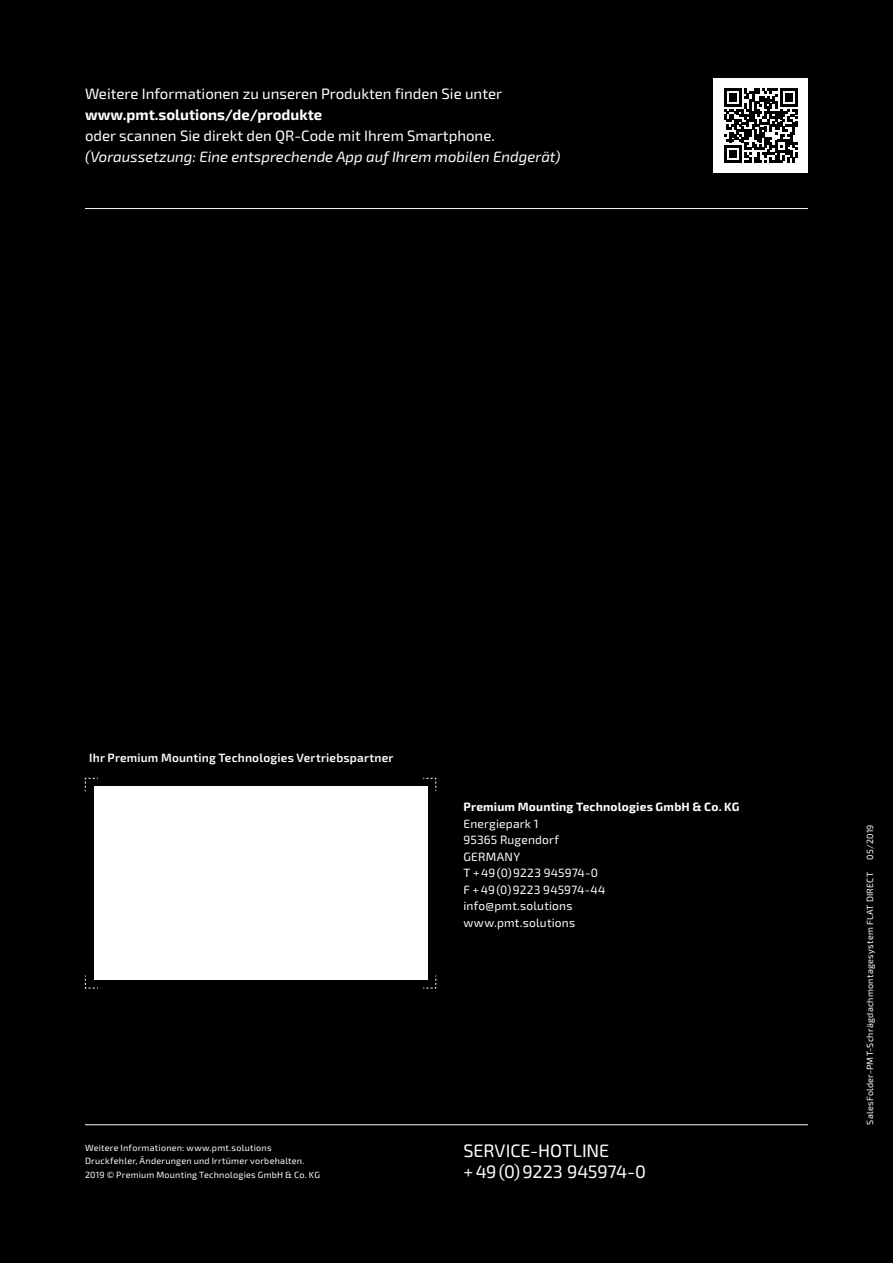
<style>
.page{position:relative;width:893px;height:1263px;background:#000}
.page>*{position:absolute;margin:0;border:0;box-sizing:border-box;transform-origin:0 0}
.t1{font:18px "Exo 2";letter-spacing:-.005em;color:#fff}
.t2{font:15px "Exo 2";color:#fff}
.t3{font:italic 15px "Exo 2";color:#fff}
.t4{font:700 15px "Exo 2";color:#fff}
.t5{font:12px/16.5px "Exo 2";letter-spacing:.015em;color:#fff}
.t6{font:600 12px "Exo 2";letter-spacing:.015em;color:#fff}
.t7{font:700 12px "Exo 2";letter-spacing:.015em;color:#fff}
.t8{font:9px/13.5px "Exo 2";letter-spacing:.025em;color:#fff}
</style>
<div class="page">
<svg style="left:85px;top:778px;width:14px;height:13px"></svg>
<svg style="left:85px;top:975px;width:13px;height:14px"></svg>
<svg style="left:423px;top:975px;width:13px;height:14px"></svg>
<svg style="left:423px;top:778px;width:13px;height:13px"></svg>
<hr style="left:85px;top:1124px;width:723px;height:1px;background:#fff">
<div style="left:94px;top:787px;width:333px;height:193px;background:#fff"></div>
<hr style="left:85px;top:208px;width:723px;height:1px;background:#fff">
<div style="left:713px;top:78px;width:95px;height:95px;background:#fff"></div>
<svg style="left:724px;top:89px;width:74px;height:74px"></svg>
<h2 class="t2" style="left:85px;top:85px;width:419px">Weitere Informationen zu unseren Produkten finden Sie unter</h2>
<h2 class="t4" style="left:85px;top:106px;width:239px">www.pmt.solutions/de/produkte</h2>
<h2 class="t2" style="left:85px;top:127px;width:411px">oder scannen Sie direkt den QR-Code mit Ihrem Smartphone.</h2>
<h2 class="t3" style="left:85px;top:148px;width:477px">(Voraussetzung: Eine entsprechende App auf Ihrem mobilen Endgerät)</h2>
<h3 class="t6" style="left:89px;top:750px;width:306px">Ihr Premium Mounting Technologies Vertriebspartner</h3>
<h3 class="t7" style="left:463px;top:800px;width:277px">Premium Mounting Technologies GmbH &amp; Co. KG</h3>
<h3 class="t5" style="left:463px;top:815px;width:144px">Energiepark 1<br>95365 Rugendorf<br>GERMANY<br>T +49(0)9223 945974-0<br>F +49(0)9223 945974-44 info@pmt.solutions www.pmt.solutions</h3>
<p class="t8" style="left:85px;top:1141px;width:236px">Weitere Informationen: www.pmt.solutions<br>Druckfehler, Änderungen und Irrtümer vorbehalten.<br>2019 © Premium Mounting Technologies GmbH &amp; Co. KG</p>
<h1 class="t1" style="left:463px;top:1140px;width:147px">SERVICE-HOTLINE</h1>
<h1 class="t1" style="left:463px;top:1161px;width:184px">+49(0)9223 945974-0</h1>
<p class="t8" style="left:864px;top:860px;width:37px;rotate:-90deg">05/2019</p>
<p class="t8" style="left:864px;top:1124px;width:254px;rotate:-90deg">SalesFolder-PMT-Schrägdachmontagesystem FLAT DIRECT</p>
</div>
